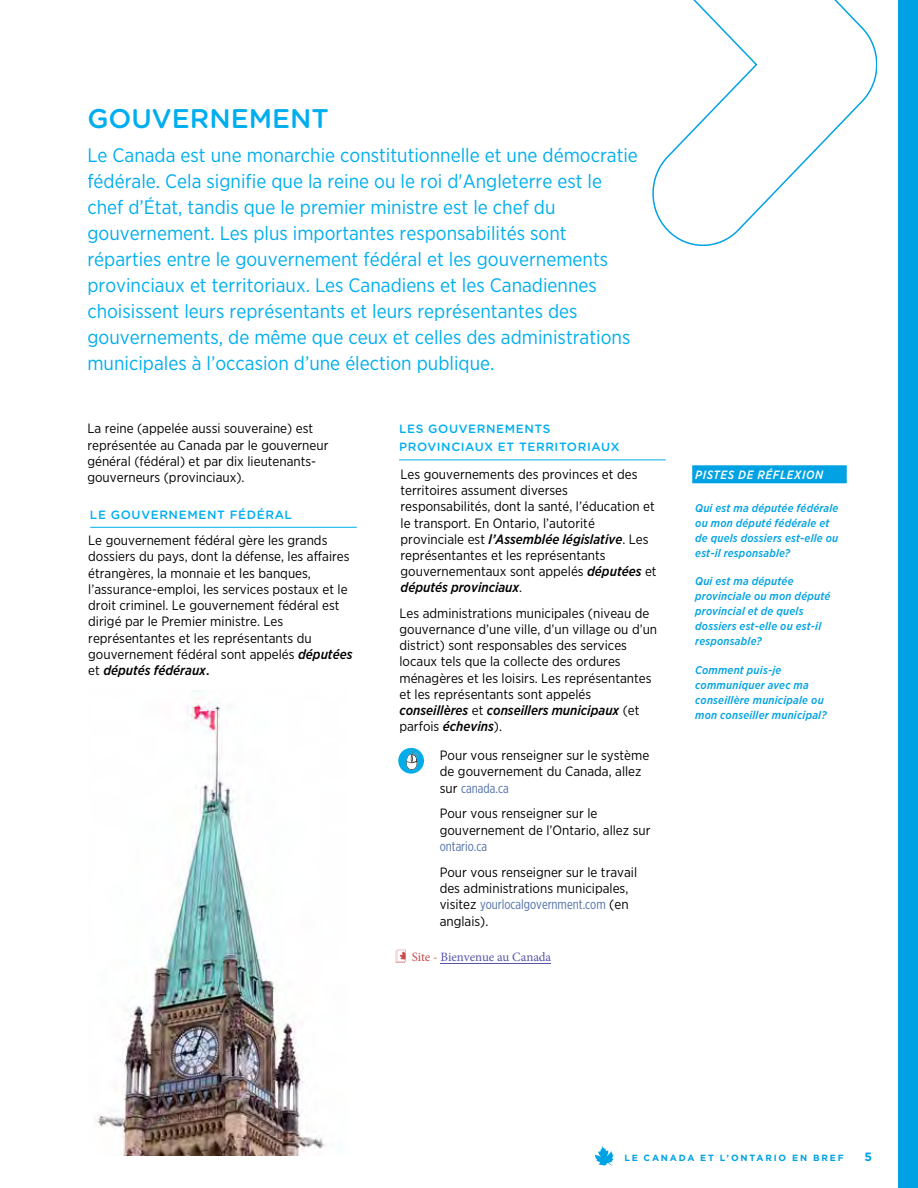
<style>
.page{position:relative;width:918px;height:1188px;background:#fff}
.page>*{position:absolute;margin:0;border:0;box-sizing:border-box;transform-origin:0 0}
.t1{font:500 27px "Gotham Rounded";color:#00aeef}
.t2{font:19.5px/26px "Gotham Narrow";color:#00aeef}
.t3{font:13.5px/16.2px "Gotham Narrow";color:#000}
.t4{font:13.5px "Gotham X Narrow";color:#5371a9}
.t5{font:12.75px "Minion Pro";letter-spacing:-.005em;color:#55a}
.t6{font:500 12px/18px "Gotham Rounded";letter-spacing:.05em;color:#00aeef}
.t7{font:italic 500 12px "Gotham Narrow";letter-spacing:.05em;color:#fff}
.t8{font:700 12px "Gotham";color:#00a2e3}
.t9{font:italic 500 11.25px/15px "Gotham Narrow";letter-spacing:.02em;color:#00a2e3}
.t10{font:700 9px "Gotham";letter-spacing:.205em;color:#00a2e3}
.s1{font-weight:500;font-style:italic}
.s2{font-weight:500}
.s3{font-family:"Gotham Narrow";color:#000}
.s4{color:#c6494a}
</style>
<div class="page">
<div style="left:898px;top:0;width:20px;height:1188px;background:#00a2e3"></div>
<img style="left:96px;top:691px;width:230px;height:465px">
<svg style="left:652px;top:0;width:225px;height:245px"></svg>
<svg style="left:595px;top:1146px;width:18px;height:20px"></svg>
<div style="left:692px;top:465px;width:155px;height:18px;background:#00a2e3"></div>
<hr style="left:399px;top:460px;width:267px;height:1px;background:#00aeef">
<svg style="left:398px;top:748px;width:26px;height:26px"></svg>
<img style="left:402px;top:749px;width:20px;height:20px">
<hr style="left:90px;top:527px;width:267px;height:1px;background:#00aeef">
<hr style="left:441px;top:963px;width:110px;height:1px;background:#55a">
<h1 class="t1" style="left:87px;top:99px;width:243px">GOUVERNEMENT</h1>
<p class="t2" style="left:87px;top:142px;width:552px">Le Canada est une monarchie constitutionnelle et une démocratie fédérale. Cela signifie que la reine ou le roi d'Angleterre est le chef d’État, tandis que le premier ministre est le chef du gouvernement. Les plus importantes responsabilités sont réparties entre le gouvernement fédéral et les gouvernements provinciaux et territoriaux. Les Canadiens et les Canadiennes choisissent leurs représentants et leurs représentantes des gouvernements, de même que ceux et celles des administrations municipales à l’occasion d’une élection publique.</p>
<p class="t3" style="left:87px;top:420px;width:243px">La reine (appelée aussi souveraine) est représentée au Canada par le gouverneur général (fédéral) et par dix lieutenants&shy;gouverneurs (provinciaux).</p>
<p class="t6" style="left:90px;top:505px;width:204px">LE GOUVERNEMENT FÉDÉRAL</p>
<p class="t3" style="left:88px;top:532px;width:266px">Le gouvernement fédéral gère les grands dossiers du pays, dont la défense, les affaires étrangères, la monnaie et les banques, l’assurance-emploi, les services postaux et le droit criminel. Le gouvernement fédéral est dirigé par le Premier ministre. Les représentantes et les représentants du gouvernement fédéral sont appelés <span class="s1">députées </span>et <span class="s1">députés fédéraux</span><span class="s2">.</span></p>
<p class="t6" style="left:399px;top:419px;width:222px">LES GOUVERNEMENTS<br>PROVINCIAUX ET TERRITORIAUX</p>
<p class="t3" style="left:401px;top:466px;width:258px">Les gouvernements des provinces et des territoires assument diverses responsabilités, dont la santé, l’éducation et le transport. En Ontario, l’autorité provinciale est <span class="s1">l’Assemblée législative</span>. Les représentantes et les représentants gouvernementaux sont appelés <span class="s1">députées</span> et <span class="s1">députés provinciaux</span>.</p>
<p class="t3" style="left:399px;top:605px;width:259px">Les administrations municipales (niveau de gouvernance d’une ville, d’un village ou d’un district) sont responsables des services locaux tels que la collecte des ordures ménagères et les loisirs. Les représentantes et les représentants sont appelés <span class="s1">conseillères</span> et <span class="s1">conseillers municipaux</span> (et parfois <span class="s1">échevins</span>).</p>
<p class="t3" style="left:440px;top:747px;width:211px">Pour vous renseigner sur le système de gouvernement du Canada, allez</p>
<p class="t4" style="left:440px;top:780px;width:70px"><span class="s3">sur</span> canada.ca</p>
<p class="t3" style="left:440px;top:805px;width:212px">Pour vous renseigner sur le gouvernement de l’Ontario, allez sur</p>
<p class="t4" style="left:440px;top:838px;width:49px">ontario.ca</p>
<p class="t3" style="left:440px;top:863px;width:199px">Pour vous renseigner sur le travail des administrations municipales,</p>
<p class="t4" style="left:440px;top:896px;width:190px"><span class="s3">visitez</span> yourlocalgovernment.com <span class="s3">(en</span></p>
<p class="t3" style="left:440px;top:913px;width:50px">anglais).</p>
<p class="t5" style="left:399px;top:948px;width:154px"><span class="s4">• Site -</span> Bienvenue au Canada</p>
<p class="t7" style="left:695px;top:467px;width:129px">PISTES DE RÉFLEXION</p>
<p class="t9" style="left:695px;top:500px;width:145px">Qui est ma députée fédérale ou mon député fédérale et de quels dossiers est-elle ou est-il responsable?</p>
<p class="t9" style="left:695px;top:574px;width:137px">Qui est ma députée provinciale ou mon député provincial et de quels dossiers est-elle ou est-il responsable?</p>
<p class="t9" style="left:695px;top:662px;width:133px">Comment puis-je communiquer avec ma conseillère municipale ou mon conseiller municipal?</p>
<p class="t10" style="left:624px;top:1152px;width:221px">LE CANADA ET L’ONTARIO EN BREF</p>
<p class="t8" style="left:864px;top:1149px;width:9px">5</p>
</div>
